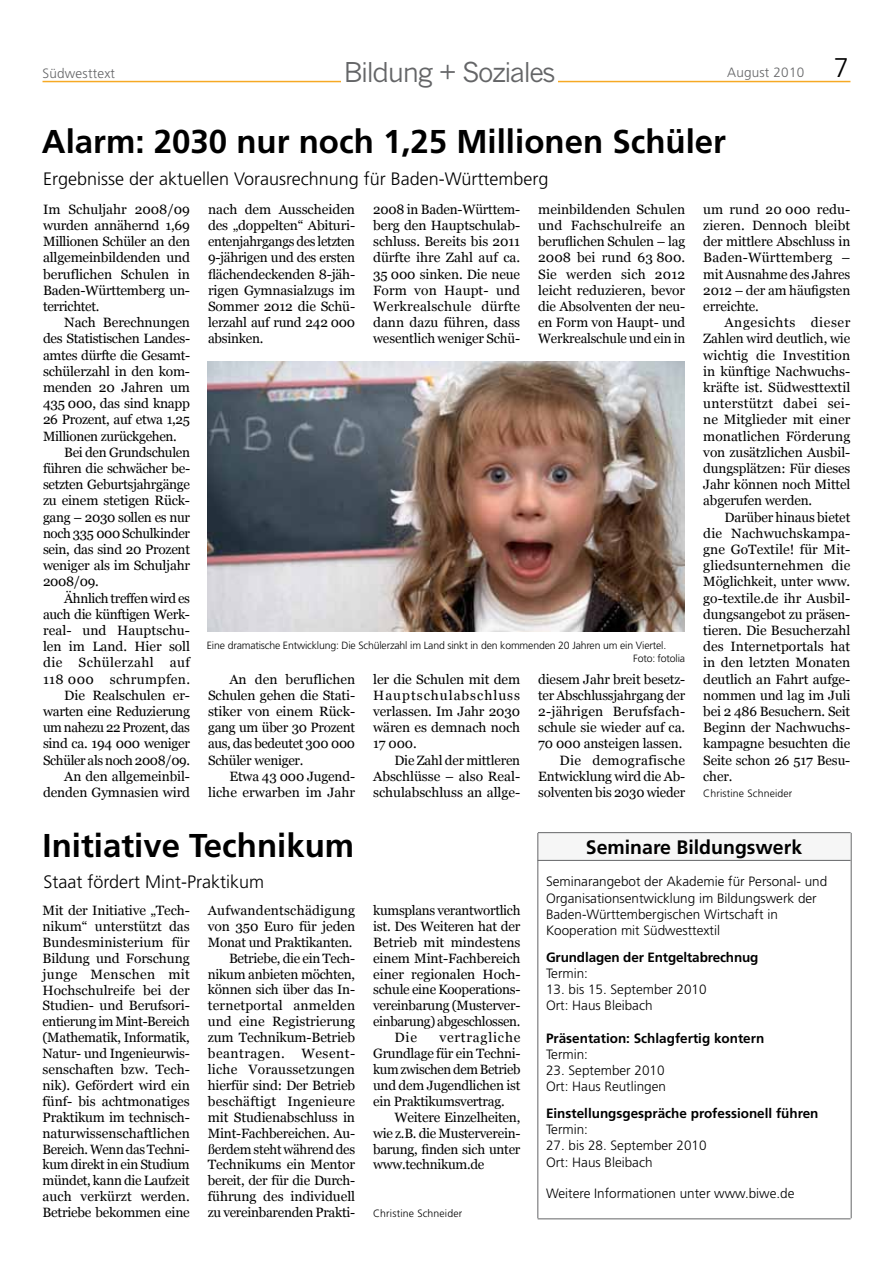
<style>
.page{position:relative;width:893px;height:1263px;background:#fff}
.page>*{position:absolute;margin:0;border:0;box-sizing:border-box;transform-origin:0 0}
.t1{font:700 33px "Frutiger LT Std";color:#000}
.t2{font:27px "News Gothic MT Pro";letter-spacing:-.05em;color:#646567}
.t3{font:700 19.5px "Frutiger LT Std";color:#000}
.t4{font:300 18px "Frutiger LT Std";color:#000}
.t5{font:13.5px/16.2px "Georgia";letter-spacing:-.015em;color:#000;text-align:justify}
.t6{font:300 13.5px/16.2px "Frutiger LT Std";color:#000}
.t7{font:700 13.5px "Frutiger LT Std";color:#000}
.t8{font:300 13.5px "Frutiger LT Std";letter-spacing:.015em;color:#646567}
.t9{font:13.5px "Georgia";letter-spacing:.005em;color:#000}
.t10{font:13.5px "Georgia";letter-spacing:.03em;color:#000}
.t11{font:13.5px "Georgia";letter-spacing:.025em;color:#000}
.t12{font:300 10.5px/12.6px "Frutiger LT Std";letter-spacing:-.015em;color:#000}
.t13{font:300 10.5px "Frutiger LT Std";letter-spacing:.015em;color:#000}
.s1{font-size:27px;color:#000}
</style>
<div class="page">
<hr style="left:43px;top:81px;width:807px;height:1px;background:#f6a924">
<div style="left:341px;top:62px;width:217px;height:25px;background:#fff"></div>
<hr style="left:538px;top:1218px;width:313px;height:1px;background:#646567">
<div style="left:538px;top:833px;width:312px;height:27px;background:#f6f6f6"></div>
<hr style="left:538px;top:832px;width:313px;height:1px;background:#646567">
<hr style="left:538px;top:833px;width:1px;height:385px;background:#646567">
<hr style="left:538px;top:860px;width:313px;height:1px;background:#646567">
<hr style="left:851px;top:833px;width:1px;height:385px;background:#646567">
<img style="left:207px;top:361px;width:477px;height:270px">
<p class="t8" style="left:43px;top:66px;width:74px">Südwesttext</p>
<h2 class="t2" style="left:344px;top:56px;width:213px">Bildung + Soziales</h2>
<p class="t8" style="left:727px;top:65px;width:123px">August 2010 <span class="s1">7</span></p>
<h1 class="t1" style="left:42px;top:122px;width:686px">Alarm: 2030 nur noch 1,25 Millionen Schüler</h1>
<h3 class="t4" style="left:43px;top:169px;width:507px">Ergebnisse der aktuellen Vorausrechnung für Baden-Württemberg</h3>
<p class="t5" style="left:43px;top:201px;width:149px">Im Schuljahr 2008/09 wurden annähernd 1,69<br>Millionen Schüler an den allgemeinbildenden und beruflichen Schulen in Baden-Württemberg un&shy;terrichtet.</p>
<p class="t5" style="left:64px;top:314px;width:127px">Nach Berechnungen</p>
<p class="t5" style="left:43px;top:331px;width:149px">des Statistischen Landes-</p>
<p class="t5" style="left:43px;top:347px;width:149px">amtes dürfte die Gesamt-</p>
<p class="t5" style="left:43px;top:363px;width:149px">schülerzahl in den kom-</p>
<p class="t5" style="left:43px;top:379px;width:149px">menden 20 Jahren um</p>
<p class="t5" style="left:43px;top:395px;width:149px">435 000, das sind knapp</p>
<p class="t5" style="left:43px;top:412px;width:149px">26 Prozent, auf etwa 1,25</p>
<p class="t5" style="left:43px;top:428px;width:135px">Millionen zurückgehen.</p>
<p class="t5" style="left:64px;top:444px;width:127px">Bei den Grundschulen</p>
<p class="t5" style="left:43px;top:460px;width:149px">führen die schwächer be-</p>
<p class="t5" style="left:43px;top:476px;width:149px">setzten Geburtsjahrgänge</p>
<p class="t5" style="left:43px;top:493px;width:149px">zu einem stetigen Rück-</p>
<p class="t5" style="left:43px;top:509px;width:149px">gang – 2030 sollen es nur</p>
<p class="t5" style="left:43px;top:525px;width:149px">noch 335 000 Schulkinder</p>
<p class="t5" style="left:43px;top:541px;width:149px">sein, das sind 20 Prozent</p>
<p class="t5" style="left:43px;top:557px;width:149px">weniger als im Schuljahr</p>
<p class="t5" style="left:43px;top:574px;width:57px">2008/09.</p>
<p class="t5" style="left:64px;top:590px;width:127px">Ähnlich treffen wird es</p>
<p class="t5" style="left:43px;top:606px;width:149px">auch die künftigen Werk-</p>
<p class="t9" style="left:43px;top:623px;width:149px">real- und Hauptschu-</p>
<p class="t5" style="left:43px;top:638px;width:149px">len im Land. Hier soll</p>
<p class="t10" style="left:43px;top:655px;width:149px">die Schülerzahl auf</p>
<p class="t11" style="left:43px;top:671px;width:149px">118 000 schrumpfen.</p>
<p class="t5" style="left:64px;top:687px;width:127px">Die Realschulen er-</p>
<p class="t5" style="left:43px;top:703px;width:149px">warten eine Reduzierung</p>
<p class="t5" style="left:43px;top:719px;width:149px">um nahezu 22 Prozent, das</p>
<p class="t5" style="left:43px;top:736px;width:149px">sind ca. 194 000 weniger</p>
<p class="t5" style="left:43px;top:752px;width:149px">Schüler als noch 2008/09.</p>
<p class="t5" style="left:64px;top:768px;width:127px">An den allgemeinbil-</p>
<p class="t5" style="left:43px;top:784px;width:148px">denden Gymnasien wird</p>
<p class="t5" style="left:208px;top:201px;width:149px">nach dem Ausscheiden des „doppelten“ Abituri&shy;entenjahrgangs des letzten 9-jährigen und des ersten flächendeckenden 8-jäh&shy;rigen Gymnasialzugs im Sommer 2012 die Schü&shy;lerzahl auf rund 242 000 absinken.</p>
<p class="t5" style="left:373px;top:201px;width:149px">2008 in Baden-Württem&shy;berg den Hauptschulab&shy;schluss. Bereits bis 2011 dürfte ihre Zahl auf ca.<br>35 000 sinken. Die neue Form von Haupt- und Werkrealschule dürfte dann dazu führen, dass wesentlich weniger Schü-</p>
<p class="t5" style="left:538px;top:201px;width:149px">meinbildenden Schulen und Fachschulreife an beruflichen Schulen – lag 2008 bei rund 63 800.<br>Sie werden sich 2012 leicht reduzieren, bevor die Absolventen der neu&shy;en Form von Haupt- und Werkrealschule und ein in</p>
<p class="t12" style="left:633px;top:639px;width:53px;text-indent:-426px">Eine dramatische Entwicklung: Die Schülerzahl im Land sinkt in den kommenden 20 Jahren um ein Viertel.<br>Foto: fotolia</p>
<p class="t5" style="left:208px;top:671px;width:149px;text-indent:21px">An den beruflichen Schulen gehen die Stati&shy;stiker von einem Rück&shy;gang um über 30 Prozent aus, das bedeutet 300 000<br>Schüler weniger.</p>
<p class="t5" style="left:208px;top:768px;width:149px;text-align:right">Etwa 43 000 Jugend&shy;liche erwarben im Jahr</p>
<p class="t5" style="left:373px;top:671px;width:149px">ler die Schulen mit dem Hauptschulabschluss verlassen. Im Jahr 2030 wären es demnach noch 17 000.</p>
<p class="t5" style="left:373px;top:752px;width:149px;text-indent:21px">Die Zahl der mittleren Abschlüsse – also Real&shy;schulabschluss an allge-</p>
<p class="t5" style="left:538px;top:671px;width:149px;text-align:right">diesem Jahr breit besetz&shy;ter Abschlussjahrgang der<br>2-jährigen Berufsfach&shy;schule sie wieder auf ca.<br>70 000 ansteigen lassen.<br>Die demografische<br>Entwicklung wird die Ab&shy;solventen bis 2030 wieder</p>
<p class="t5" style="left:703px;top:201px;width:149px">um rund 20 000 redu&shy;zieren. Dennoch bleibt der mittlere Abschluss in Baden-Württemberg – mit Ausnahme des Jahres 2012 – der am häufigsten erreichte.</p>
<p class="t5" style="left:703px;top:314px;width:149px;text-indent:21px">Angesichts dieser Zahlen wird deutlich, wie wichtig die Investition in künftige Nachwuchs&shy;kräfte ist. Südwesttextil unterstützt dabei sei&shy;ne Mitglieder mit einer monatlichen Förderung von zusätzlichen Ausbil&shy;dungsplätzen: Für dieses Jahr können noch Mittel abgerufen werden.</p>
<p class="t5" style="left:703px;top:509px;width:149px;text-indent:21px">Darüber hinaus bietet die Nachwuchskampa&shy;gne GoTextile! für Mit&shy;gliedsunternehmen die Möglichkeit, unter www. go-textile.de ihr Ausbil&shy;dungsangebot zu präsen&shy;tieren. Die Besucherzahl des Internetportals hat in den letzten Monaten deutlich an Fahrt aufge&shy;nommen und lag im Juli bei 2 486 Besuchern. Seit Beginn der Nachwuchs&shy;kampagne besuchten die Seite schon 26 517 Besu&shy;cher.</p>
<p class="t13" style="left:703px;top:788px;width:91px">Christine Schneider</p>
<h1 class="t1" style="left:43px;top:826px;width:313px">Initiative Technikum</h1>
<h3 class="t4" style="left:44px;top:872px;width:222px">Staat fördert Mint-Praktikum</h3>
<p class="t5" style="left:43px;top:902px;width:149px">Mit der Initiative „Tech&shy;nikum“ unterstützt das Bundesministerium für Bildung und Forschung junge Menschen mit Hochschulreife bei der Studien- und Berufsori&shy;entierung im Mint-Bereich (Mathematik, Informatik, Natur- und Ingenieurwis&shy;senschaften bzw. Tech&shy;nik). Gefördert wird ein fünf- bis achtmonatiges Praktikum im technisch&shy;naturwissenschaftlichen Bereich. Wenn das Techni&shy;kum direkt in ein Studium mündet, kann die Laufzeit auch verkürzt werden.<br>Betriebe bekommen eine</p>
<p class="t5" style="left:208px;top:902px;width:149px;text-align:right">Aufwandentschädigung von 350 Euro für jeden<br>Monat und Praktikanten.<br>Betriebe, die ein Tech&shy;nikum anbieten möchten, können sich über das In&shy;ternetportal anmelden und eine Registrierung zum Technikum-Betrieb beantragen. Wesent&shy;liche Voraussetzungen hierfür sind: Der Betrieb beschäftigt Ingenieure mit Studienabschluss in<br>Mint-Fachbereichen. Au&shy;ßerdem steht während des<br>Technikums ein Mentor bereit, der für die Durch&shy;führung des individuell zu vereinbarenden Prakti-</p>
<p class="t5" style="left:373px;top:902px;width:149px">kumsplans verantwortlich</p>
<p class="t5" style="left:373px;top:918px;width:149px">ist. Des Weiteren hat der</p>
<p class="t5" style="left:373px;top:934px;width:149px">Betrieb mit mindestens</p>
<p class="t5" style="left:373px;top:950px;width:149px">einem Mint-Fachbereich</p>
<p class="t5" style="left:373px;top:966px;width:149px">einer regionalen Hoch-</p>
<p class="t5" style="left:373px;top:982px;width:149px">schule eine Kooperations-</p>
<p class="t5" style="left:373px;top:997px;width:149px">vereinbarung (Musterver-</p>
<p class="t5" style="left:373px;top:1013px;width:149px">einbarung) abgeschlossen.</p>
<p class="t5" style="left:394px;top:1029px;width:24px">Die</p>
<p class="t5" style="left:373px;top:1029px;width:149px;text-indent:66px">vertragliche Grundlage für ein Techni&shy;kum zwischen dem Betrieb und dem Jugendlichen ist ein Praktikumsvertrag.</p>
<p class="t5" style="left:373px;top:1109px;width:149px;text-indent:21px">Weitere Einzelheiten, wie z.B. die Musterverein&shy;barung, finden sich unter www.technikum.de</p>
<p class="t13" style="left:373px;top:1207px;width:91px">Christine Schneider</p>
<h3 class="t3" style="left:586px;top:836px;width:218px">Seminare Bildungswerk</h3>
<p class="t6" style="left:546px;top:874px;width:283px">Seminarangebot der Akademie für Personal- und Organisationsentwicklung im Bildungswerk der Baden-Württembergischen Wirtschaft in Kooperation mit Südwesttextil</p>
<p class="t7" style="left:546px;top:949px;width:214px">Grundlagen der Entgeltabrechnug</p>
<p class="t6" style="left:546px;top:965px;width:43px">Termin:</p>
<p class="t6" style="left:546px;top:981px;width:162px">13. bis 15. September 2010<br>Ort: Haus Bleibach</p>
<p class="t7" style="left:546px;top:1030px;width:220px">Präsentation: Schlagfertig kontern</p>
<p class="t6" style="left:546px;top:1046px;width:43px">Termin:</p>
<p class="t6" style="left:546px;top:1062px;width:122px">23. September 2010<br>Ort: Haus Reutlingen</p>
<p class="t7" style="left:546px;top:1105px;width:274px">Einstellungsgespräche professionell führen</p>
<p class="t6" style="left:546px;top:1121px;width:43px">Termin:</p>
<p class="t6" style="left:546px;top:1138px;width:162px">27. bis 28. September 2010<br>Ort: Haus Bleibach</p>
<p class="t6" style="left:546px;top:1185px;width:250px">Weitere Informationen unter www.biwe.de</p>
</div>
